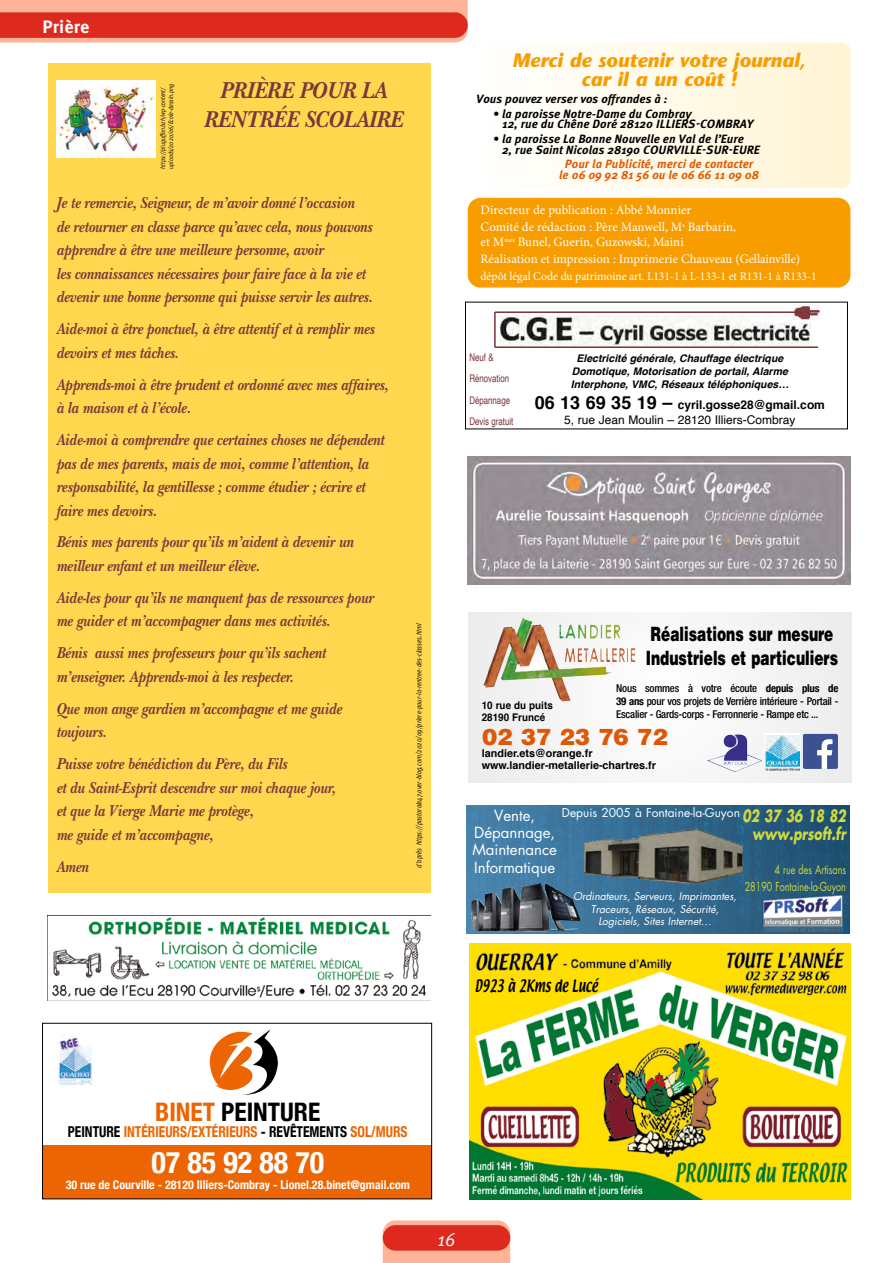
<style>
.page{position:relative;width:893px;height:1263px;background:#fff}
.page>*{position:absolute;margin:0;border:0;box-sizing:border-box;transform-origin:0 0}
.t1{font:700 condensed 30px "Helvetica Neue";color:#fff}
.t2{font:700 condensed 25.5px "Helvetica Neue";color:#000}
.t3{font:italic 700 24px/28.8px "New Baskerville";color:#79383a;text-align:center;scale:.9 1}
.t4{font:900 22.8px "Helvetica";color:#dd5706}
.t5{font:900 19.8px/24px "Helvetica";color:#000;scale:.7 1}
.t6{font:italic 700 19.5px/19.5px "Stone Sans";color:#f79d00;text-align:center}
.t7{font:18.9px "Meta OT Norm Ita";color:#fff;scale:.95 1}
.t8{font:700 18px "Meta OT";color:#fff}
.t9{font:italic 700 16.5px/23.5px "New Baskerville";color:#79383a;scale:.87 1}
.t10{font:italic 700 16.5px/17.2px "Futura";color:#d0d93d;text-align:center;scale:.75 1}
.t11{font:700 condensed 15px "Helvetica Neue";color:#ec6502;scale:.9 1}
.t12{font:15px/17.2px "Futura";color:#fff;text-align:center}
.t13{font:15px "Textile";color:#000;scale:.73 1}
.t14{font:12.9px/17.1px "Minion Pro";color:#fff}
.t15{font:italic 700 12px/10.5px "Meta OT";color:#000}
.t16{font:12px/14.4px "Helvetica";color:#000;text-align:center}
.t17{font:700 condensed 12px "Helvetica Neue";color:#fff}
.t18{font:12px "Minion Pro";letter-spacing:-.005em;color:#fff}
.t19{font:italic 700 12px/10.5px "Meta OT";color:#e25a00;text-align:center}
.t20{font:12px/17.2px "Futura";color:#d0d93d;text-align:right;scale:.75 1}
.t21{font:12px "Futura";color:#fff}
.t22{font:500 condensed 10.8px/12.9px "Helvetica Neue LT Std";letter-spacing:-.02em;color:#000;text-align:justify}
.t23{font:700 10.8px/12px "Helvetica";color:#000}
.t24{font:italic 700 10.5px/12.6px "Helvetica";color:#000;text-align:center}
.t25{font:italic 10.5px/12.8px "Futura";color:#fff;text-align:center}
.t26{font:10.5px/21.1px "Helvetica";color:#7b3138;scale:.75 1}
.t27{font:700 10.5px/12px "Helvetica";color:#000;scale:.94 1}
.t28{font:7.5px "Meta OT Norm Ita";letter-spacing:-.005em;color:#000;scale:.81 1}
.t29{font:6.75px/8.1px "Meta OT Norm Ita";letter-spacing:-.005em;color:#000;scale:.81 1}
.s1{font-weight:700;font-size:18px}
.s2{font-weight:700}
.s3{font-family:"Helvetica Neue";font-weight:700}
.s4{color:#ec6502}
.s5{color:#000}
</style>
<div class="page">
<svg style="left:383px;top:1220px;width:127px;height:43px;background:#fdb298"></svg>
<div style="left:383px;top:1225px;width:127px;height:25px;background:#de2a1e;border-radius:13px"></div>
<svg style="left:563px;top:43px;width:287px;height:145px"></svg>
<div style="left:468px;top:198px;width:382px;height:90px;background:#f79d00;border-radius:13px"></div>
<div style="left:48px;top:64px;width:383px;height:829px;background:#ffd850"></div>
<svg style="left:0;top:0;width:468px;height:43px;background:#eb6351"></svg>
<img style="left:56px;top:81px;width:100px;height:76px">
<img style="left:468px;top:457px;width:382px;height:127px">
<img style="left:469px;top:944px;width:381px;height:255px">
<img style="left:47px;top:916px;width:383px;height:85px">
<svg style="left:468px;top:612px;width:383px;height:170px"></svg>
<img style="left:483px;top:619px;width:39px;height:68px">
<div style="left:803px;top:734px;width:35px;height:35px;background:#3c5194;border-radius:2px"></div>
<svg style="left:817px;top:739px;width:15px;height:30px"></svg>
<img style="left:726px;top:734px;width:11px;height:19px">
<svg style="left:765px;top:734px;width:35px;height:37px"></svg>
<img style="left:765px;top:735px;width:34px;height:35px">
<img style="left:467px;top:805px;width:382px;height:128px">
<img style="left:477px;top:884px;width:60px;height:29px">
<img style="left:584px;top:830px;width:106px;height:45px">
<img style="left:500px;top:315px;width:310px;height:31px">
<svg style="left:793px;top:319px;width:17px;height:2px"></svg>
<img style="left:793px;top:306px;width:27px;height:13px">
<hr style="left:495px;top:311px;width:306px;height:2px;background:#7b3138">
<hr style="left:495px;top:346px;width:323px;height:2px;background:#7b3138">
<hr style="left:494px;top:312px;width:2px;height:35px;background:#7b3138">
<div style="left:43px;top:1146px;width:389px;height:53px;background:#ec6502"></div>
<img style="left:57px;top:1035px;width:35px;height:49px">
<svg style="left:210px;top:1029px;width:68px;height:66px"></svg>
<div style="left:42px;top:1023px;width:390px;height:176px;border:1px solid #000"></div>
<p class="t8" style="left:43px;top:15px;width:48px">Prière</p>
<p class="t29" style="left:159px;top:169px;width:106px;rotate:-90deg">https://pluguffan.bzh/wp-content/ uploads/2020/06/Ecole-dessin.png</p>
<h3 class="t3" style="left:204px;top:76px;width:223px">PRIÈRE POUR LA<br>RENTRÉE SCOLAIRE</h3>
<p class="t9" style="left:56px;top:191px;width:365px">Je te remercie, Seigneur, de m’avoir donné l’occasion<br>de retourner en classe parce qu’avec cela, nous pouvons apprendre à être une meilleure personne, avoir<br>les connaissances nécessaires pour faire face à la vie et devenir une bonne personne qui puisse servir les autres.</p>
<p class="t9" style="left:56px;top:317px;width:367px">Aide-moi à être ponctuel, à être attentif et à remplir mes devoirs et mes tâches.</p>
<p class="t9" style="left:56px;top:373px;width:383px">Apprends-moi à être prudent et ordonné avec mes affaires, à la maison et à l’école.</p>
<p class="t9" style="left:56px;top:428px;width:378px">Aide-moi à comprendre que certaines choses ne dépendent pas de mes parents, mais de moi, comme l’attention, la responsabilité, la gentillesse ; comme étudier ; écrire et faire mes devoirs.</p>
<p class="t9" style="left:56px;top:530px;width:343px">Bénis mes parents pour qu’ils m’aident à devenir un meilleur enfant et un meilleur élève.</p>
<p class="t9" style="left:56px;top:586px;width:366px">Aide-les pour qu’ils ne manquent pas de ressources pour me guider et m’accompagner dans mes activités.</p>
<p class="t9" style="left:56px;top:641px;width:311px">Bénis aussi mes professeurs pour qu’ils sachent m’enseigner. Apprends-moi à les respecter.</p>
<p class="t9" style="left:56px;top:697px;width:330px">Que mon ange gardien m’accompagne et me guide toujours.</p>
<p class="t9" style="left:56px;top:752px;width:322px">Puisse votre bénédiction du Père, du Fils<br>et du Saint-Esprit descendre sur moi chaque jour, et que la Vierge Marie me protège,<br>me guide et m’accompagne,</p>
<p class="t9" style="left:56px;top:855px;width:38px">Amen</p>
<p class="t28" style="left:414px;top:867px;width:303px;rotate:-90deg">d’après https://pastorale47.over-blog.com/2020/09/priere-pour-la-rentree-des-classes.html</p>
<p class="t6" style="left:512px;top:50px;width:295px">Merci de soutenir votre journal, car il a un coût !</p>
<p class="t15" style="left:476px;top:94px;width:193px">Vous pouvez verser vos offrandes à :</p>
<p class="t15" style="left:502px;top:109px;width:253px;text-indent:-9px">• la paroisse Notre-Dame du Combray<br>12, rue du Chêne Doré 28120 ILLIERS-COMBRAY</p>
<p class="t15" style="left:502px;top:134px;width:259px;text-indent:-9px">• la paroisse La Bonne Nouvelle en Val de l’Eure<br>2, rue Saint Nicolas 28190 COURVILLE-SUR-EURE</p>
<p class="t19" style="left:559px;top:159px;width:201px">Pour la Publicité, merci de contacter le 06 09 92 81 56 ou le 06 66 11 09 08</p>
<p class="t14" style="left:481px;top:201px;width:257px">Directeur de publication : Abbé Monnier<br>Comité de rédaction : Père Manwell, M<sup>s</sup> Barbarin,</p>
<p class="t14" style="left:481px;top:233px;width:321px">et M<sup>mes</sup> Bunel, Guerin, Guzowski, Maini<br>Réalisation et impression : Imprimerie Chauveau (Gellainville)</p>
<p class="t18" style="left:481px;top:268px;width:338px">dépôt légal Code du patrimoine art. L131-1 à L-133-1 et R131-1 à R133-1</p>
<p class="t26" style="left:469px;top:347px;width:60px">Neuf &amp;<br>Rénovation<br>Dépannage<br>Devis gratuit</p>
<p class="t24" style="left:571px;top:352px;width:219px">Electricité générale, Chauffage électrique<br>Domotique, Motorisation de portail, Alarme<br>Interphone, VMC, Réseaux téléphoniques…</p>
<p class="t16" style="left:535px;top:398px;width:292px"><span class="s1">06 13 69 35 19 –</span> <span class="s2">cyril.gosse28@gmail.com<br></span>5, rue Jean Moulin – 28120 Illiers-Combray</p>
<p class="t5" style="left:646px;top:621px;width:276px">Réalisations sur mesure<br>Industriels et particuliers</p>
<p class="t22" style="left:616px;top:681px;width:224px">Nous sommes à votre écoute <span class="s3">depuis plus de 39 ans</span> pour vos projets de Verrière intérieure - Portail - Escalier - Gards-corps - Ferronnerie - Rampe etc ...</p>
<p class="t27" style="left:482px;top:700px;width:77px">10 rue du puits<br>28190 Fruncé</p>
<h3 class="t4" style="left:482px;top:721px;width:187px">02 37 23 76 72</h3>
<p class="t23" style="left:482px;top:748px;width:176px">landier.ets@orange.fr www.landier-metallerie-chartres.fr</p>
<p class="t12" style="left:472px;top:807px;width:86px">Vente,<br>Dépannage,<br>Maintenance<br>Informatique</p>
<p class="t21" style="left:562px;top:805px;width:180px">Depuis 2005 à Fontaine-la-Guyon</p>
<p class="t25" style="left:573px;top:890px;width:165px">Ordinateurs, Serveurs, Imprimantes,<br>Traceurs, Réseaux, Sécurité,<br>Logiciels, Sites Internet…</p>
<p class="t10" style="left:742px;top:807px;width:140px">02 37 36 18 82 www.prsoft.fr</p>
<p class="t20" style="left:745px;top:861px;width:137px">4 rue des Artisans<br>28190 Fontaine-la-Guyon</p>
<p class="t13" style="left:475px;top:975px;width:170px">D923 à 2Kms de Lucé</p>
<h2 class="t2" style="left:155px;top:1090px;width:167px"><span class="s4">BINET</span> PEINTURE</h2>
<h1 class="t1" style="left:151px;top:1137px;width:174px">07 85 92 88 70</h1>
<p class="t17" style="left:66px;top:1175px;width:346px">30 rue de Courville - 28120 Illiers-Combray - Lionel.28.binet@gmail.com</p>
<p class="t11" style="left:68px;top:1120px;width:379px"><span class="s5">PEINTURE</span> INTÉRIEURS/EXTÉRIEURS <span class="s5">- REVÊTEMENTS</span> SOL/MURS</p>
<p class="t7" style="left:437px;top:1228px;width:21px">16</p>
</div>
